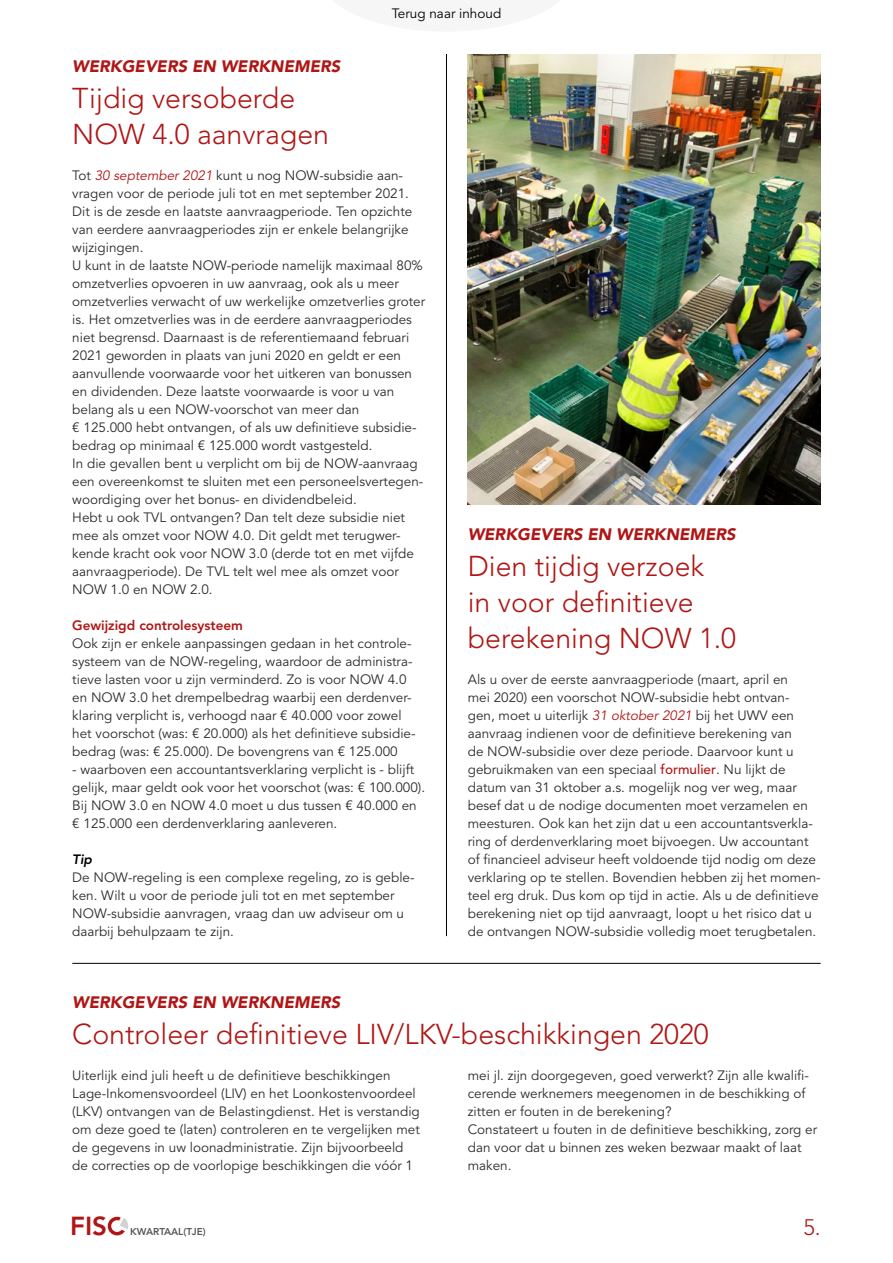
<style>
.page{position:relative;width:893px;height:1263px;background:#fff}
.page>*{position:absolute;margin:0;border:0;box-sizing:border-box;transform-origin:0 0}
.t1{font:300 28.5px/36px "Avenir LT";color:#af1615}
.t2{font:800 25.95px "Avenir LT";color:#af1615}
.t3{font:300 22.2px "Avenir LT";color:#af1615}
.t4{font:italic 900 16.5px "Avenir LT";color:#af1615}
.t5{font:13.5px/18px "Avenir LT";color:#2c2c2c}
.t6{font:800 13.5px "Avenir LT";color:#af1615}
.t7{font:13.5px "Avenir LT";color:#000}
.t8{font:italic 800 13.5px "Avenir LT";color:#000}
.t9{font:800 9.9px "Avenir LT";color:#575756}
.s1{font-style:italic;color:#af1615}
.s2{font-weight:500;color:#af1615}
</style>
<div class="page">
<div style="left:108px;top:1217px;width:18px;height:18px;border:3px solid #af1615;border-radius:50%"></div>
<svg style="left:114px;top:1216px;width:14px;height:19px"></svg>
<hr style="left:446px;top:54px;width:1px;height:882px;background:#000">
<img style="left:468px;top:54px;width:353px;height:450px">
<hr style="left:72px;top:963px;width:749px;height:1px;background:#000">
<p class="t7" style="left:392px;top:5px;width:111px">Terug naar inhoud</p>
<p class="t4" style="left:72px;top:56px;width:269px">WERKGEVERS EN WERKNEMERS</p>
<h1 class="t1" style="left:72px;top:80px;width:258px">Tijdig versoberde<br>NOW 4.0 aanvragen</h1>
<p class="t5" style="left:72px;top:167px;width:354px">Tot <span class="s1">30 september 2021</span> kunt u nog NOW-subsidie aan&shy;vragen voor de periode juli tot en met september 2021.<br>Dit is de zesde en laatste aanvraagperiode. Ten opzichte van eerdere aanvraagperiodes zijn er enkele belangrijke wijzigingen.<br>U kunt in de laatste NOW-periode namelijk maximaal 80% omzetverlies opvoeren in uw aanvraag, ook als u meer omzetverlies verwacht of uw werkelijke omzetverlies groter is. Het omzetverlies was in de eerdere aanvraagperiodes niet begrensd. Daarnaast is de referentiemaand februari 2021 geworden in plaats van juni 2020 en geldt er een aanvullende voorwaarde voor het uitkeren van bonussen en dividenden. Deze laatste voorwaarde is voor u van belang als u een NOW-voorschot van meer dan<br>€ 125.000 hebt ontvangen, of als uw definitieve subsidie&shy;bedrag op minimaal € 125.000 wordt vastgesteld.<br>In die gevallen bent u verplicht om bij de NOW-aanvraag een overeenkomst te sluiten met een personeelsvertegen&shy;woordiging over het bonus- en dividendbeleid.<br>Hebt u ook TVL ontvangen? Dan telt deze subsidie niet mee als omzet voor NOW 4.0. Dit geldt met terugwer&shy;kende kracht ook voor NOW 3.0 (derde tot en met vijfde aanvraagperiode). De TVL telt wel mee als omzet voor NOW 1.0 en NOW 2.0.</p>
<p class="t6" style="left:72px;top:617px;width:172px">Gewijzigd controlesysteem</p>
<p class="t5" style="left:72px;top:635px;width:345px">Ook zijn er enkele aanpassingen gedaan in het controle&shy;systeem van de NOW-regeling, waardoor de administra&shy;tieve lasten voor u zijn verminderd. Zo is voor NOW 4.0 en NOW 3.0 het drempelbedrag waarbij een derdenver&shy;klaring verplicht is, verhoogd naar € 40.000 voor zowel het voorschot (was: € 20.000) als het definitieve subsidie&shy;bedrag (was: € 25.000). De bovengrens van € 125.000</p>
<p class="t5" style="left:72px;top:761px;width:354px">- waarboven een accountantsverklaring verplicht is - blijft gelijk, maar geldt ook voor het voorschot (was: € 100.000).<br>Bij NOW 3.0 en NOW 4.0 moet u dus tussen € 40.000 en € 125.000 een derdenverklaring aanleveren.</p>
<p class="t8" style="left:72px;top:851px;width:21px">Tip</p>
<p class="t5" style="left:72px;top:869px;width:344px">De NOW-regeling is een complexe regeling, zo is geble&shy;ken. Wilt u voor de periode juli tot en met september NOW-subsidie aanvragen, vraag dan uw adviseur om u daarbij behulpzaam te zijn.</p>
<p class="t4" style="left:468px;top:524px;width:269px">WERKGEVERS EN WERKNEMERS</p>
<h1 class="t1" style="left:468px;top:548px;width:270px">Dien tijdig verzoek<br>in voor definitieve berekening NOW 1.0</h1>
<p class="t5" style="left:468px;top:671px;width:354px">Als u over de eerste aanvraagperiode (maart, april en<br>mei 2020) een voorschot NOW-subsidie hebt ontvan-<br>gen, moet u uiterlijk <span class="s1">31 oktober 2021</span> bij het UWV een aanvraag indienen voor de definitieve berekening van<br>de NOW-subsidie over deze periode. Daarvoor kunt u gebruikmaken van een speciaal <span class="s2">formulier</span>. Nu lijkt de datum van 31 oktober a.s. mogelijk nog ver weg, maar besef dat u de nodige documenten moet verzamelen en meesturen. Ook kan het zijn dat u een accountantsverkla&shy;ring of derdenverklaring moet bijvoegen. Uw accountant of financieel adviseur heeft voldoende tijd nodig om deze verklaring op te stellen. Bovendien hebben zij het momen&shy;teel erg druk. Dus kom op tijd in actie. Als u de definitieve berekening niet op tijd aanvraagt, loopt u het risico dat u de ontvangen NOW-subsidie volledig moet terugbetalen.</p>
<p class="t4" style="left:72px;top:992px;width:269px">WERKGEVERS EN WERKNEMERS</p>
<h1 class="t1" style="left:72px;top:1016px;width:638px">Controleer definitieve LIV/LKV-beschikkingen 2020</h1>
<p class="t5" style="left:468px;top:1067px;width:351px">mei jl. zijn doorgegeven, goed verwerkt? Zijn alle kwalifi&shy;cerende werknemers meegenomen in de beschikking of zitten er fouten in de berekening?<br>Constateert u fouten in de definitieve beschikking, zorg er dan voor dat u binnen zes weken bezwaar maakt of laat maken.</p>
<p class="t5" style="left:72px;top:1067px;width:349px">Uiterlijk eind juli heeft u de definitieve beschikkingen Lage-Inkomensvoordeel (LIV) en het Loonkostenvoordeel (LKV) ontvangen van de Belastingdienst. Het is verstandig om deze goed te (laten) controleren en te vergelijken met de gegevens in uw loonadministratie. Zijn bijvoorbeeld de correcties op de voorlopige beschikkingen die vóór 1</p>
<h2 class="t2" style="left:70px;top:1210px;width:38px">FIS</h2>
<p class="t9" style="left:130px;top:1226px;width:77px">KWARTAAL(TJE)</p>
<h3 class="t3" style="left:803px;top:1214px;width:19px">5.</h3>
</div>
